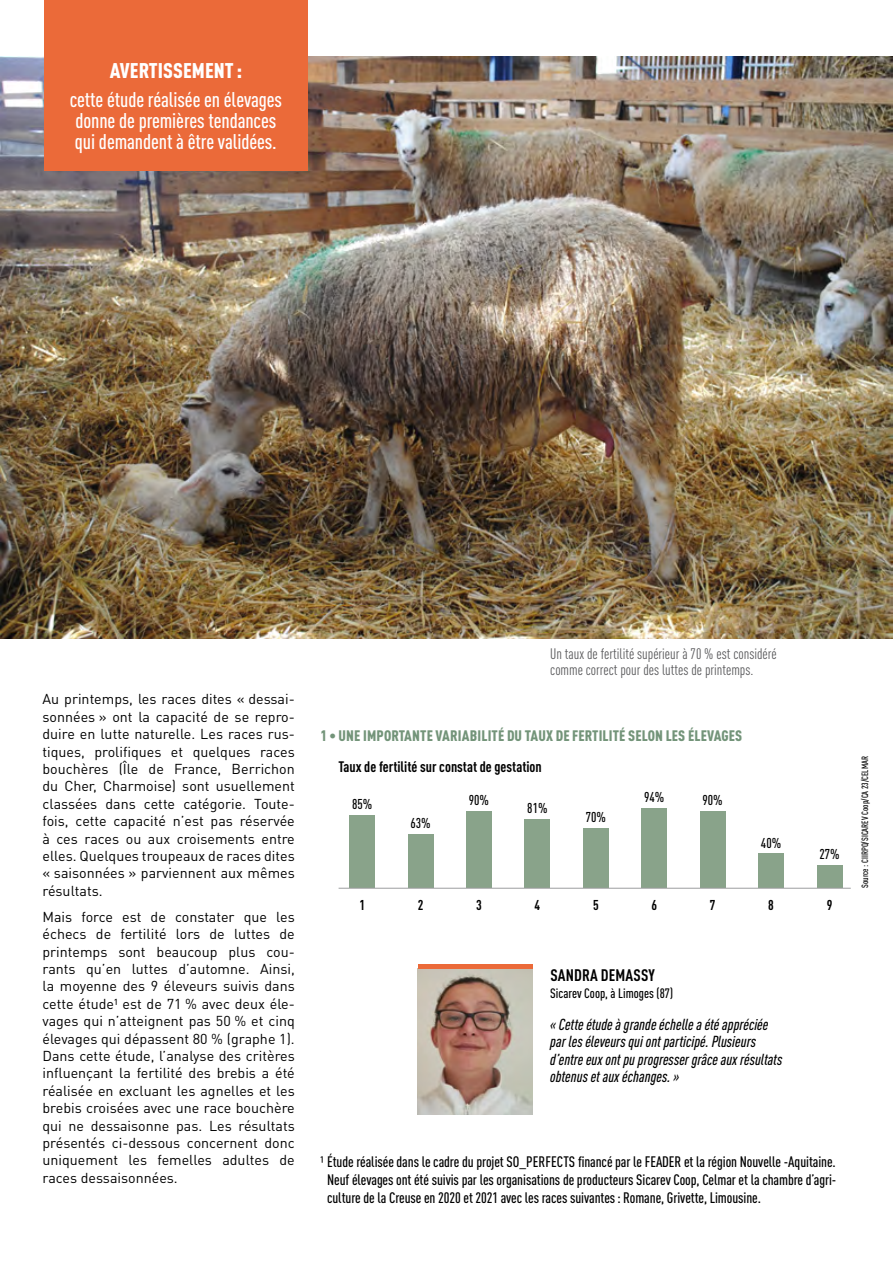
<style>
.page{position:relative;width:893px;height:1263px;background:#fff}
.page>*{position:absolute;margin:0;border:0;box-sizing:border-box;transform-origin:0 0}
.t1{font:500 condensed 21px/21px "DIN Pro";letter-spacing:-.005em;color:#fff}
.t2{font:900 condensed 21px "DIN Pro";letter-spacing:.005em;color:#fff}
.t3{font:700 condensed 16.5px "DIN Pro";letter-spacing:.01em;color:#000}
.t4{font:italic 500 condensed 15.75px/17.2px "DIN Pro";letter-spacing:.005em;color:#000}
.t5{font:500 condensed 15px/18px "DIN Pro";letter-spacing:-.005em;color:#000;text-align:justify}
.t6{font:condensed 15px/16.5px "DIN Pro";color:#58585a}
.t7{font:900 condensed 15px "DIN Pro";letter-spacing:.01em;color:#739479}
.t8{font:700 condensed 15px "DIN Pro";color:#000}
.t9{font:14.25px/17.4px "DIN Pro";color:#000;text-align:justify}
.t10{font:500 condensed 14.1px "DIN Pro";color:#000}
.t11{font:700 condensed 14.1px "DIN Pro";color:#000}
.t12{font:500 condensed 13.5px "DIN Pro";color:#000}
.t13{font:500 condensed 9px "DIN Pro";color:#000}
</style>
<div class="page">
<img style="left:0;top:57px;width:893px;height:582px">
<div style="left:44px;top:0;width:264px;height:171px;background:#eb6a39"></div>
<div style="left:466px;top:811px;width:26px;height:77px;background:#89a38a"></div>
<div style="left:700px;top:811px;width:25px;height:77px;background:#89a38a"></div>
<div style="left:525px;top:819px;width:25px;height:69px;background:#89a38a"></div>
<div style="left:758px;top:854px;width:26px;height:34px;background:#89a38a"></div>
<div style="left:817px;top:865px;width:25px;height:23px;background:#89a38a"></div>
<div style="left:349px;top:815px;width:26px;height:73px;background:#89a38a"></div>
<div style="left:583px;top:828px;width:26px;height:60px;background:#89a38a"></div>
<div style="left:408px;top:834px;width:25px;height:54px;background:#89a38a"></div>
<div style="left:641px;top:808px;width:26px;height:80px;background:#89a38a"></div>
<hr style="left:339px;top:888px;width:512px;height:1px;background:#9c9e9f">
<img style="left:418px;top:969px;width:115px;height:145px">
<hr style="left:418px;top:965px;width:115px;height:4px;background:#eb6a39">
<h1 class="t2" style="left:110px;top:57px;width:134px">AVERTISSEMENT :</h1>
<h1 class="t1" style="left:70px;top:89px;width:214px">cette étude réalisée en élevages donne de premières tendances qui demandent à être validées.</h1>
<p class="t9" style="left:43px;top:690px;width:254px">Au printemps, les races dites « dessai&shy;sonnées » ont la capacité de se repro&shy;duire en lutte naturelle. Les races rus&shy;tiques, prolifiques et quelques races bouchères (Île de France, Berrichon du Cher, Charmoise) sont usuellement classées dans cette catégorie. Toute&shy;fois, cette capacité n’est pas réservée à ces races ou aux croisements entre elles. Quelques troupeaux de races dites « saisonnées » parviennent aux mêmes résultats.</p>
<p class="t9" style="left:43px;top:907px;width:254px">Mais force est de constater que les échecs de fertilité lors de luttes de printemps sont beaucoup plus cou&shy;rants qu’en luttes d’automne. Ainsi, la moyenne des 9 éleveurs suivis dans cette étude¹ est de 71 % avec deux éle&shy;vages qui n’atteignent pas 50 % et cinq élevages qui dépassent 80 % (graphe 1).<br>Dans cette étude, l’analyse des critères influençant la fertilité des brebis a été réalisée en excluant les agnelles et les brebis croisées avec une race bouchère qui ne dessaisonne pas. Les résultats présentés ci-dessous concernent donc uniquement les femelles adultes de races dessaisonnées.</p>
<p class="t6" style="left:550px;top:645px;width:228px">Un taux de fertilité supérieur à 70 % est considéré comme correct pour des luttes de printemps.</p>
<p class="t7" style="left:320px;top:726px;width:423px">1 • UNE IMPORTANTE VARIABILITÉ DU TAUX DE FERTILITÉ SELON LES ÉLEVAGES</p>
<p class="t8" style="left:339px;top:757px;width:205px">Taux de fertilité sur constat de gestation</p>
<p class="t10" style="left:352px;top:796px;width:22px">85%</p>
<p class="t10" style="left:410px;top:815px;width:22px">63%</p>
<p class="t10" style="left:469px;top:792px;width:22px">90%</p>
<p class="t10" style="left:527px;top:799px;width:22px">81%</p>
<p class="t10" style="left:586px;top:809px;width:22px">70%</p>
<p class="t10" style="left:644px;top:788px;width:22px">94%</p>
<p class="t10" style="left:702px;top:792px;width:22px">90%</p>
<p class="t10" style="left:761px;top:834px;width:22px">40%</p>
<p class="t11" style="left:359px;top:896px;width:7px">1</p>
<p class="t11" style="left:418px;top:896px;width:7px">2</p>
<p class="t11" style="left:476px;top:896px;width:7px">3</p>
<p class="t11" style="left:535px;top:896px;width:7px">4</p>
<p class="t11" style="left:593px;top:896px;width:7px">5</p>
<p class="t11" style="left:651px;top:896px;width:7px">6</p>
<p class="t11" style="left:710px;top:896px;width:7px">7</p>
<p class="t11" style="left:768px;top:896px;width:7px">8</p>
<p class="t3" style="left:550px;top:965px;width:106px">SANDRA DEMASSY</p>
<p class="t12" style="left:550px;top:985px;width:125px">Sicarev Coop, à Limoges (87)</p>
<p class="t4" style="left:550px;top:1014px;width:234px">« Cette étude à grande échelle a été appréciée par les éleveurs qui ont participé. Plusieurs d’entre eux ont pu progresser grâce aux résultats obtenus et aux échanges. »</p>
<p class="t10" style="left:819px;top:845px;width:22px">27%</p>
<p class="t11" style="left:827px;top:896px;width:7px">9</p>
<p class="t13" style="left:859px;top:888px;width:133px;rotate:-90deg">Source: CIIRPO/SICAREV Coop/CA 23/CELMAR</p>
<p class="t5" style="left:327px;top:1153px;width:511px;text-indent:-7px">¹ Étude réalisée dans le cadre du projet SO_PERFECTS financé par le FEADER et la région Nouvelle -Aquitaine.<br>Neuf élevages ont été suivis par les organisations de producteurs Sicarev Coop, Celmar et la chambre d’agri&shy;culture de la Creuse en 2020 et 2021 avec les races suivantes: Romane, Grivette, Limousine.</p>
</div>
